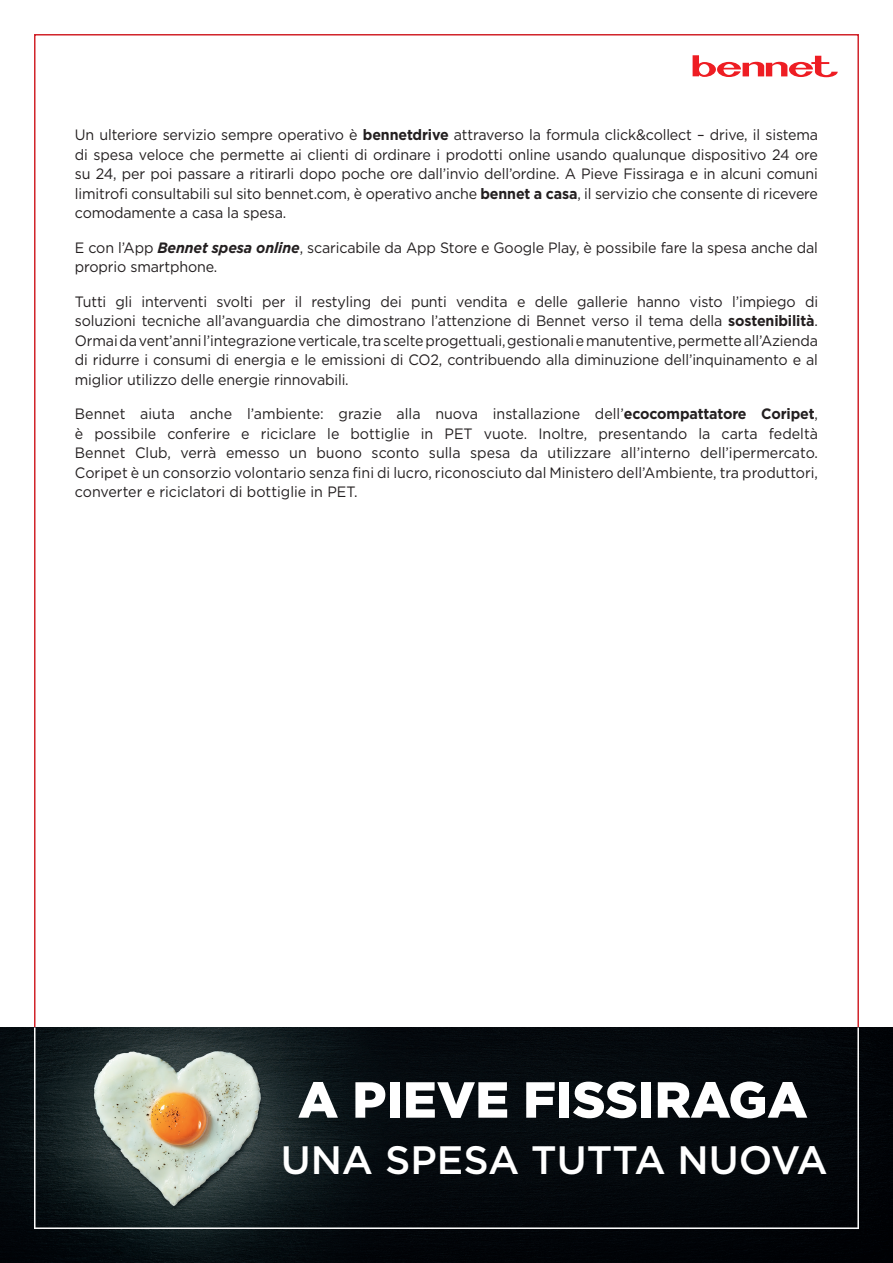
<style>
.page{position:relative;width:893px;height:1263px;background:#fff}
.page>*{position:absolute;margin:0;border:0;box-sizing:border-box;transform-origin:0 0}
.t1{font:900 50.7px "Gotham";color:#fff}
.t2{font:500 39.6px "Gotham";color:#fff}
.t3{font:15px/19.5px "Gotham";letter-spacing:-.01em;color:#231f20;text-align:justify;scale:.95 1}
.s1{font-weight:700}
.s2{font-weight:700;font-style:italic}
</style>
<div class="page">
<svg style="left:693px;top:55px;width:145px;height:22px"></svg>
<img style="left:0;top:1027px;width:893px;height:236px">
<hr style="left:34px;top:1027px;width:2px;height:202px;background:#fff">
<hr style="left:857px;top:1027px;width:2px;height:202px;background:#fff">
<hr style="left:34px;top:1227px;width:825px;height:2px;background:#fff">
<p class="t3" style="left:75px;top:125px;width:784px">Un ulteriore servizio sempre operativo è <span class="s1">bennetdrive</span> attraverso la formula click&amp;collect – drive, il sistema di spesa veloce che permette ai clienti di ordinare i prodotti online usando qualunque dispositivo 24 ore su 24, per poi passare a ritirarli dopo poche ore dall’invio dell’ordine. A Pieve Fissiraga e in alcuni comuni limitrofi consultabili sul sito bennet.com, è operativo anche <span class="s1">bennet a casa</span>, il servizio che consente di ricevere comodamente a casa la spesa.</p>
<p class="t3" style="left:75px;top:237px;width:784px">E con l’App <span class="s2">Bennet spesa online</span>, scaricabile da App Store e Google Play, è possibile fare la spesa anche dal proprio smartphone.</p>
<p class="t3" style="left:75px;top:291px;width:784px">Tutti gli interventi svolti per il restyling dei punti vendita e delle gallerie hanno visto l’impiego di soluzioni tecniche all’avanguardia che dimostrano l’attenzione di Bennet verso il tema della <span class="s1">sostenibilità</span>.<br>Ormai da vent’anni l’integrazione verticale, tra scelte progettuali, gestionali e manutentive, permette all’Azienda di ridurre i consumi di energia e le emissioni di CO2, contribuendo alla diminuzione dell’inquinamento e al miglior utilizzo delle energie rinnovabili.</p>
<p class="t3" style="left:75px;top:404px;width:784px">Bennet aiuta anche l’ambiente: grazie alla nuova installazione dell’<span class="s1">ecocompattatore Coripet</span>, è possibile conferire e riciclare le bottiglie in PET vuote. Inoltre, presentando la carta fedeltà Bennet Club, verrà emesso un buono sconto sulla spesa da utilizzare all’interno dell’ipermercato.<br>Coripet è un consorzio volontario senza fini di lucro, riconosciuto dal Ministero dell’Ambiente, tra produttori, converter e riciclatori di bottiglie in PET.</p>
<h1 class="t1" style="left:298px;top:1065px;width:511px">A PIEVE FISSIRAGA</h1>
<h2 class="t2" style="left:281px;top:1134px;width:548px">UNA SPESA TUTTA NUOVA</h2>
</div>
